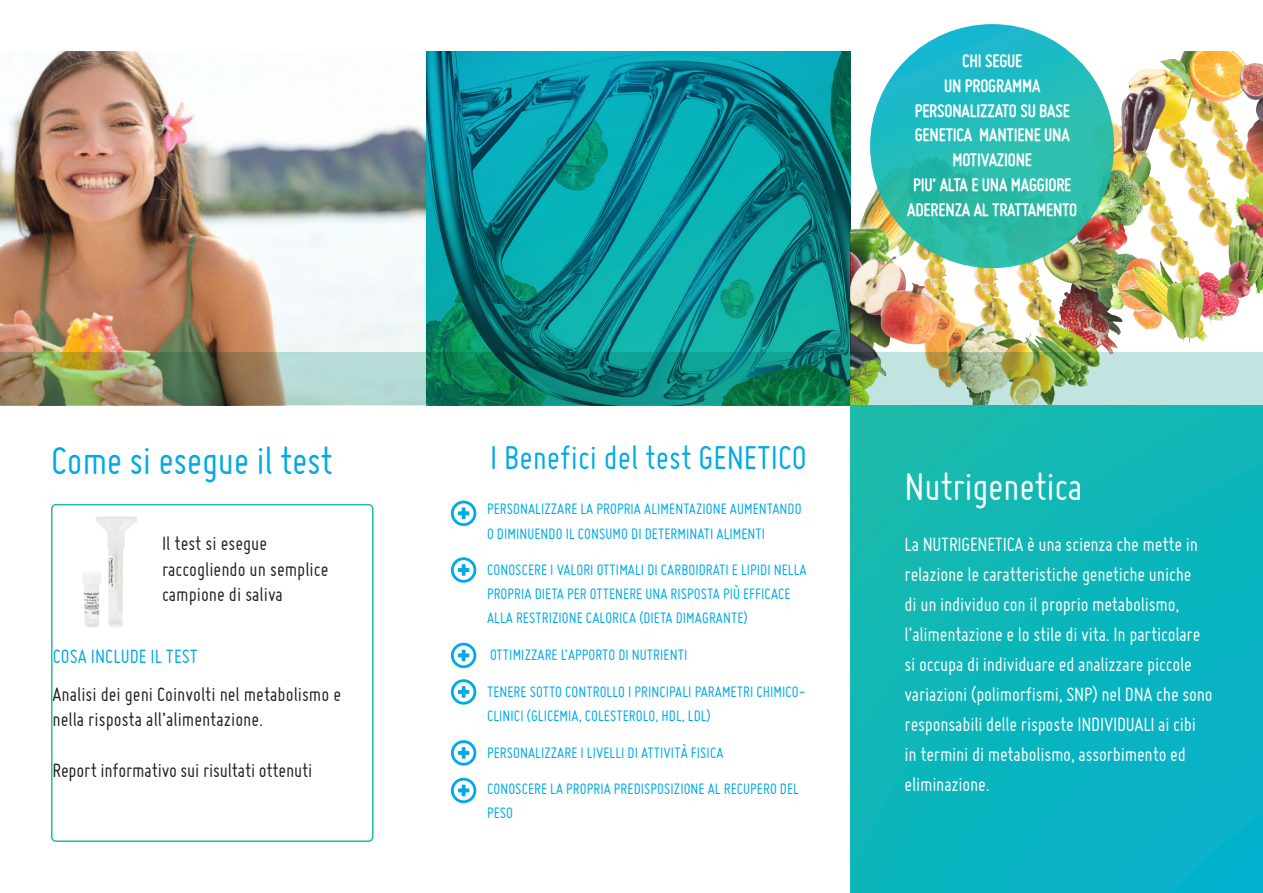
<style>
.page{position:relative;width:1263px;height:893px;background:#fff}
.page>*{position:absolute;margin:0;border:0;box-sizing:border-box;transform-origin:0 0}
.Header_2{font:42px "Miso";letter-spacing:-.01em;color:#00aae6}
.Header_2-2{font:42px "Miso";letter-spacing:-.01em;color:#fff}
.Header_2-3{font:36px "Miso";color:#00aae6}
.Paragraph{font:21px/30px "Miso";letter-spacing:-.01em;color:#fff}
.t1{font:21px/25.2px "Miso";color:#231f20}
.Paragraph-2{font:21px "Miso";letter-spacing:.005em;color:#00aae6}
.Paragraph-3{font:700 19.5px "Miso";letter-spacing:-.01em;color:#fff}
.Paragraph-4{font:16.5px/24px "Miso";letter-spacing:.005em;color:#00aae6}
</style>
<div class="page">
<img style="left:0;top:51px;width:1263px;height:301px">
<img style="left:0;top:352px;width:1263px;height:53px">
<div style="left:850px;top:405px;width:413px;height:488px;background:linear-gradient(to right,#13b8b2,#08b3c4)"></div>
<div style="left:51px;top:504px;width:322px;height:338px;border:2px solid #1dbba9;border-radius:4px"></div>
<svg style="left:451px;top:501px;width:25px;height:25px"></svg>
<svg style="left:451px;top:557px;width:25px;height:26px"></svg>
<svg style="left:870px;top:24px;width:244px;height:244px;background:#26bbb4"></svg>
<svg style="left:451px;top:778px;width:25px;height:25px"></svg>
<svg style="left:451px;top:740px;width:25px;height:26px"></svg>
<svg style="left:451px;top:679px;width:25px;height:26px"></svg>
<svg style="left:451px;top:643px;width:25px;height:25px"></svg>
<img style="left:82px;top:516px;width:55px;height:112px">
<p class="Header_2" style="left:51px;top:437px;width:283px">Come si esegue il test</p>
<p class="t1" style="left:162px;top:531px;width:107px">Il test si esegue</p>
<p class="t1" style="left:162px;top:556px;width:168px">raccogliendo un semplice campione di saliva</p>
<p class="Paragraph-2" style="left:53px;top:645px;width:147px">COSA INCLUDE IL TEST</p>
<p class="t1" style="left:53px;top:682px;width:290px">Analisi dei geni Coinvolti nel metabolismo e nella risposta all’alimentazione.</p>
<p class="t1" style="left:53px;top:757px;width:261px">Report informativo sui risultati ottenuti</p>
<p class="Header_2-3" style="left:490px;top:438px;width:318px">I Benefici del test GENETICO</p>
<p class="Paragraph-4" style="left:487px;top:497px;width:316px">PERSONALIZZARE LA PROPRIA ALIMENTAZIONE AUMENTANDO<br>O DIMINUENDO IL CONSUMO DI DETERMINATI ALIMENTI</p>
<p class="Paragraph-4" style="left:487px;top:558px;width:321px">CONOSCERE I VALORI OTTIMALI DI CARBOIDRATI E LIPIDI NELLA<br>PROPRIA DIETA PER OTTENERE UNA RISPOSTA PIÙ EFFICACE<br>ALLA RESTRIZIONE CALORICA (DIETA DIMAGRANTE)</p>
<p class="Paragraph-4" style="left:490px;top:642px;width:199px">OTTIMIZZARE L’APPORTO DI NUTRIENTI</p>
<p class="Paragraph-4" style="left:487px;top:679px;width:320px">TENERE SOTTO CONTROLLO I PRINCIPALI PARAMETRI CHIMICO-<br>CLINICI (GLICEMIA, COLESTEROLO, HDL, LDL)</p>
<p class="Paragraph-4" style="left:487px;top:740px;width:238px">PERSONALIZZARE I LIVELLI DI ATTIVITÀ FISICA</p>
<p class="Paragraph-4" style="left:487px;top:777px;width:313px">CONOSCERE LA PROPRIA PREDISPOSIZIONE AL RECUPERO DEL<br>PESO</p>
<p class="Paragraph-3" style="left:962px;top:50px;width:62px">CHI SEGUE</p>
<p class="Paragraph-3" style="left:944px;top:75px;width:98px">UN PROGRAMMA</p>
<p class="Paragraph-3" style="left:915px;top:99px;width:157px">PERSONALIZZATO SU BASE</p>
<p class="Paragraph-3" style="left:915px;top:124px;width:157px">GENETICA MANTIENE UNA</p>
<p class="Paragraph-3" style="left:952px;top:149px;width:81px">MOTIVAZIONE</p>
<p class="Paragraph-3" style="left:913px;top:174px;width:160px">PIU’ ALTA E UNA MAGGIORE</p>
<p class="Paragraph-3" style="left:907px;top:198px;width:172px">ADERENZA AL TRATTAMENTO</p>
<p class="Header_2-2" style="left:904px;top:463px;width:179px">Nutrigenetica</p>
<p class="Paragraph" style="left:904px;top:529px;width:310px">La NUTRIGENETICA è una scienza che mette in relazione le caratteristiche genetiche uniche<br>di un individuo con il proprio metabolismo, l’alimentazione e lo stile di vita. In particolare si occupa di individuare ed analizzare piccole variazioni (polimorfismi, SNP) nel DNA che sono responsabili delle risposte INDIVIDUALI ai cibi in termini di metabolismo, assorbimento ed eliminazione.</p>
</div>
